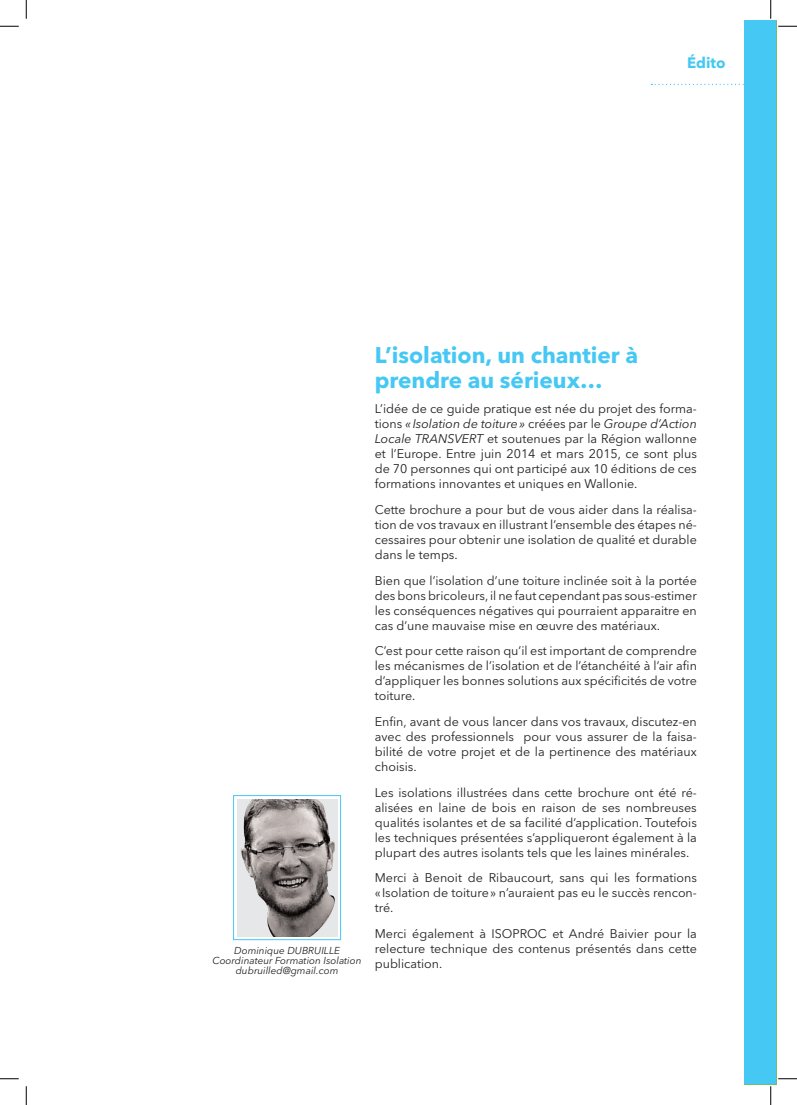
<style>
.page{position:relative;width:797px;height:1105px;background:#fff}
.page>*{position:absolute;margin:0;border:0;box-sizing:border-box;transform-origin:0 0}
.Titre_18p{font:700 22.5px/25px "Avenir Next LT Pro";color:#45c8f4}
.t1{font:700 15px "Avenir Next LT Pro";color:#45c8f4}
.Texte_10p{font:12.5px/15px "Avenir Next LT Pro";color:#231f20;text-align:justify}
.t2{font:italic 10px "Avenir Next LT Pro";color:#231f20}
.s1{font-style:italic}
</style>
<div class="page">
<svg style="left:651px;top:84px;width:126px;height:1px"></svg>
<div style="left:744px;top:21px;width:32px;height:1063px;background:#45c8f4"></div>
<div style="left:233px;top:795px;width:108px;height:145px;border:1px solid #45c8f4"></div>
<img style="left:233px;top:799px;width:109px;height:138px">
<svg style="left:0;top:25px;width:19px;height:2px"></svg>
<svg style="left:778px;top:25px;width:19px;height:2px"></svg>
<svg style="left:0;top:1078px;width:19px;height:1px"></svg>
<svg style="left:778px;top:1078px;width:19px;height:1px"></svg>
<svg style="left:25px;top:0;width:2px;height:19px"></svg>
<svg style="left:25px;top:1086px;width:2px;height:19px"></svg>
<svg style="left:770px;top:0;width:1px;height:19px"></svg>
<svg style="left:770px;top:1086px;width:1px;height:19px"></svg>
<p class="t1" style="left:687px;top:53px;width:40px">Édito</p>
<p class="t2" style="left:234px;top:944px;width:107px">Dominique DUBRUILLE</p>
<p class="t2" style="left:213px;top:954px;width:150px">Coordinateur Formation Isolation</p>
<p class="t2" style="left:236px;top:964px;width:104px">dubruilled@gmail.com</p>
<p class="Titre_18p" style="left:375px;top:342px;width:265px">L’isolation, un chantier à prendre au sérieux…</p>
<p class="Texte_10p" style="left:375px;top:402px;width:323px">L’idée de ce guide pratique est née du projet des forma&shy;tions <span class="s1">«Isolation de toiture»</span> créées par le <span class="s1">Groupe d’Action Locale TRANSVERT</span> et soutenues par la Région wallonne et l’Europe. Entre juin 2014 et mars 2015, ce sont plus de 70 personnes qui ont participé aux 10 éditions de ces formations innovantes et uniques en Wallonie.</p>
<p class="Texte_10p" style="left:375px;top:502px;width:323px">Cette brochure a pour but de vous aider dans la réalisa&shy;tion de vos travaux en illustrant l’ensemble des étapes né&shy;cessaires pour obtenir une isolation de qualité et durable dans le temps.</p>
<p class="Texte_10p" style="left:375px;top:573px;width:323px">Bien que l’isolation d’une toiture inclinée soit à la portée des bons bricoleurs, il ne faut cependant pas sous-estimer les conséquences négatives qui pourraient apparaitre en cas d’une mauvaise mise en œuvre des matériaux.</p>
<p class="Texte_10p" style="left:375px;top:643px;width:323px">C’est pour cette raison qu’il est important de comprendre les mécanismes de l’isolation et de l’étanchéité à l’air afin d’appliquer les bonnes solutions aux spécificités de votre toiture.</p>
<p class="Texte_10p" style="left:375px;top:714px;width:323px">Enfin, avant de vous lancer dans vos travaux, discutez-en avec des professionnels pour vous assurer de la faisa&shy;bilité de votre projet et de la pertinence des matériaux choisis.</p>
<p class="Texte_10p" style="left:375px;top:785px;width:323px">Les isolations illustrées dans cette brochure ont été ré&shy;alisées en laine de bois en raison de ses nombreuses qualités isolantes et de sa facilité d’application. Toutefois les techniques présentées s’appliqueront également à la plupart des autres isolants tels que les laines minérales.</p>
<p class="Texte_10p" style="left:375px;top:870px;width:323px">Merci à Benoit de Ribaucourt, sans qui les formations «Isolation de toiture» n’auraient pas eu le succès rencon&shy;tré.</p>
<p class="Texte_10p" style="left:375px;top:926px;width:323px">Merci également à ISOPROC et André Baivier pour la relecture technique des contenus présentés dans cette publication.</p>
</div>
